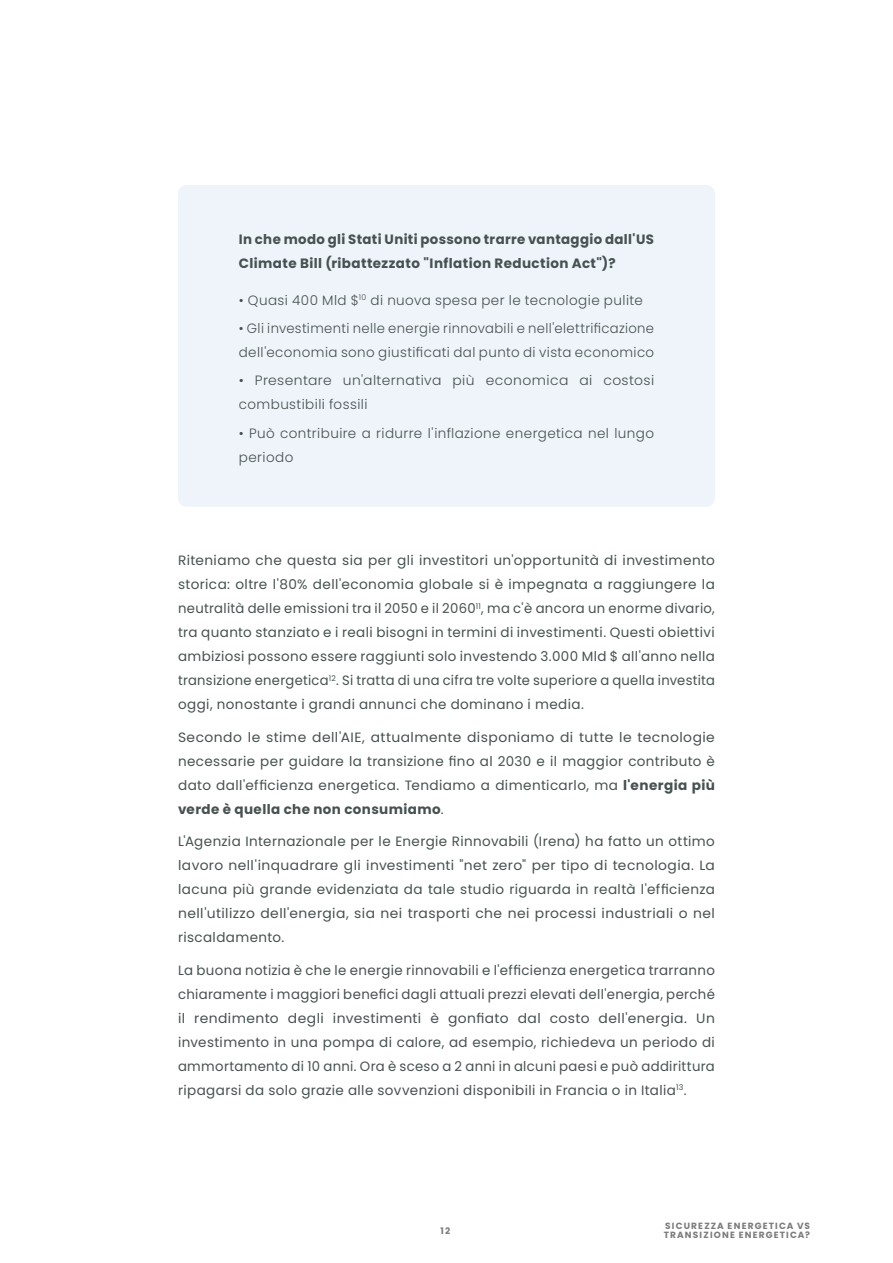
<style>
.page{position:relative;width:893px;height:1263px;background:#fff}
.page>*{position:absolute;margin:0;border:0;box-sizing:border-box;transform-origin:0 0}
.t1{font:13.5px/24px "Poppins";letter-spacing:.03em;color:#475151;text-align:justify}
.t2{font:300 13.5px/24px "Poppins";letter-spacing:.03em;color:#475151}
.t3{font:700 13.5px/24px "Poppins";letter-spacing:.03em;color:#475151}
.t4{font:700 9px/9px "Poppins";letter-spacing:.13em;color:#7c7b7b}
.s1{font-weight:700}
</style>
<div class="page">
<div style="left:178px;top:185px;width:537px;height:322px;background:#eef4f9;border-radius:9px"></div>
<p class="t3" style="left:239px;top:228px;width:417px">In che modo gli Stati Uniti possono trarre vantaggio dall'US<br>Climate Bill (ribattezzato "Inflation Reduction Act")?</p>
<p class="t2" style="left:239px;top:288px;width:406px">• Quasi 400 Mld $<sup>10</sup> di nuova spesa per le tecnologie pulite</p>
<p class="t2" style="left:239px;top:317px;width:417px">• Gli investimenti nelle energie rinnovabili e nell'elettrificazione dell'economia sono giustificati dal punto di vista economico</p>
<p class="t2" style="left:239px;top:369px;width:417px">• Presentare un'alternativa più economica ai costosi combustibili fossili</p>
<p class="t2" style="left:239px;top:421px;width:417px">• Può contribuire a ridurre l'inflazione energetica nel lungo periodo</p>
<p class="t1" style="left:178px;top:548px;width:538px">Riteniamo che questa sia per gli investitori un'opportunità di investimento storica: oltre l'80% dell'economia globale si è impegnata a raggiungere la neutralità delle emissioni tra il 2050 e il 2060<sup>11</sup>, ma c'è ancora un enorme divario, tra quanto stanziato e i reali bisogni in termini di investimenti. Questi obiettivi ambiziosi possono essere raggiunti solo investendo 3.000 Mld $ all'anno nella transizione energetica<sup>12</sup>. Si tratta di una cifra tre volte superiore a quella investita oggi, nonostante i grandi annunci che dominano i media.</p>
<p class="t1" style="left:178px;top:725px;width:538px">Secondo le stime dell'AIE, attualmente disponiamo di tutte le tecnologie necessarie per guidare la transizione fino al 2030 e il maggior contributo è dato dall'efficienza energetica. Tendiamo a dimenticarlo, ma <span class="s1">l'energia più verde è quella che non consumiamo</span>.</p>
<p class="t1" style="left:178px;top:829px;width:538px">L'Agenzia Internazionale per le Energie Rinnovabili (Irena) ha fatto un ottimo lavoro nell'inquadrare gli investimenti "net zero" per tipo di tecnologia. La lacuna più grande evidenziata da tale studio riguarda in realtà l'efficienza nell'utilizzo dell'energia, sia nei trasporti che nei processi industriali o nel riscaldamento.</p>
<p class="t1" style="left:178px;top:958px;width:538px">La buona notizia è che le energie rinnovabili e l'efficienza energetica trarranno chiaramente i maggiori benefici dagli attuali prezzi elevati dell'energia, perché il rendimento degli investimenti è gonfiato dal costo dell'energia. Un investimento in una pompa di calore, ad esempio, richiedeva un periodo di ammortamento di 10 anni. Ora è sceso a 2 anni in alcuni paesi e può addirittura ripagarsi da solo grazie alle sovvenzioni disponibili in Francia o in Italia<sup>13</sup>.</p>
<p class="t4" style="left:441px;top:1226px;width:11px">12</p>
<p class="t4" style="left:664px;top:1221px;width:148px">SICUREZZA ENERGETICA VS<br>TRANSIZIONE ENERGETICA?</p>
</div>
